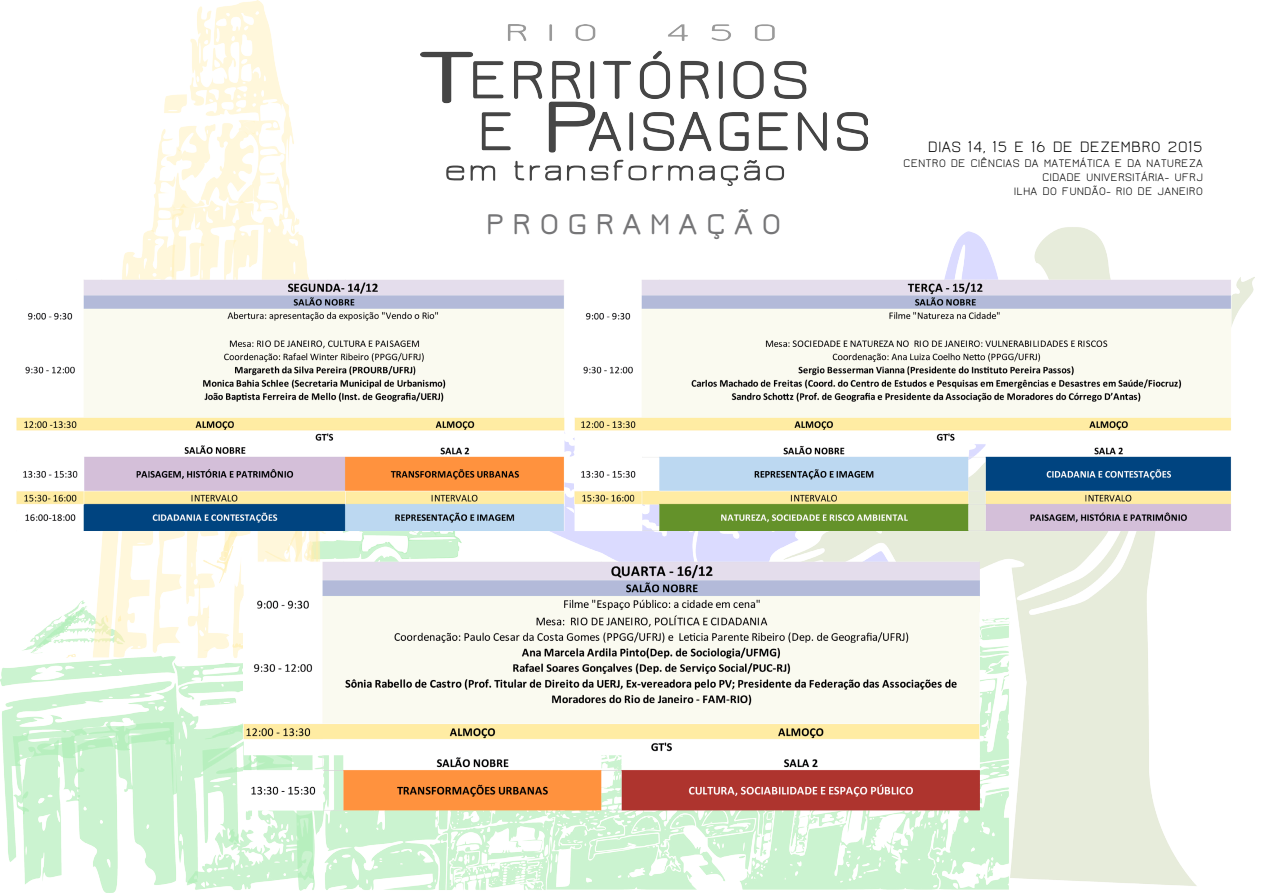
<style>
.page{position:relative;width:1263px;height:893px;background:#fff}
.page>*{position:absolute;margin:0;border:0;box-sizing:border-box;transform-origin:0 0}
.t1{font:600 31.5px "Jura";letter-spacing:.24em;color:#757577}
.t2{font:16.5px "Jura";color:#000}
.t3{font:12px/14.4px "Jura";color:#000;text-align:right}
</style>
<div class="page">
<img style="left:0;top:0;width:1254px;height:893px">
<img style="left:16px;top:279px;width:558px;height:264px">
<img style="left:420px;top:24px;width:448px;height:162px">
<img style="left:574px;top:279px;width:680px;height:264px">
<img style="left:243px;top:562px;width:776px;height:263px">
<p class="t1" style="left:486px;top:208px;width:298px">PROGRAMAÇÃO</p>
<p class="t2" style="left:928px;top:139px;width:277px">DIAS 14, 15 E 16 DE DEZEMBRO 2015</p>
<p class="t3" style="left:903px;top:156px;width:301px">CENTRO DE CIÊNCIAS DA MATEMÁTICA E DA NATUREZA</p>
<p class="t3" style="left:1014px;top:170px;width:191px">CIDADE UNIVERSITÁRIA- UFRJ<br>ILHA DO FUNDÃO- RIO DE JANEIRO</p>
</div>
